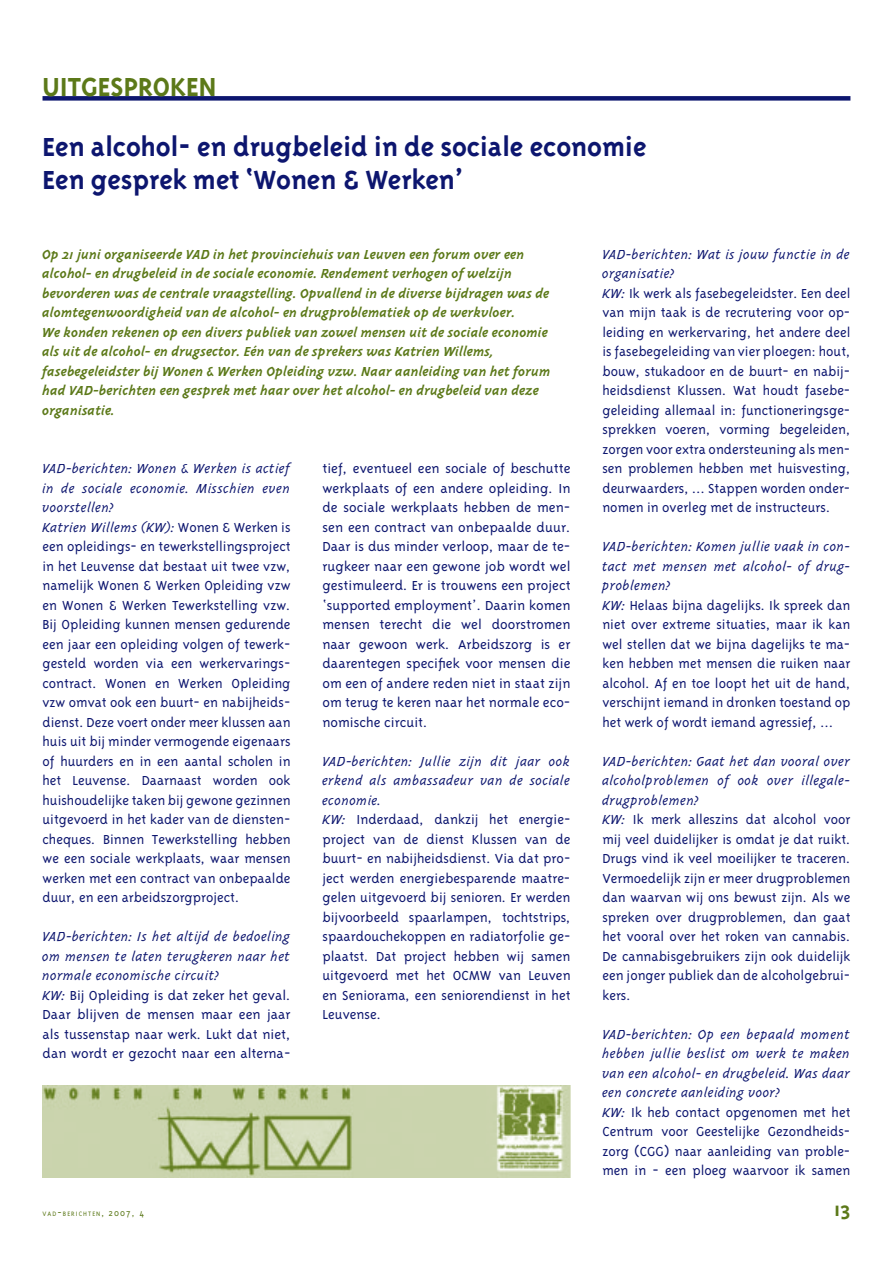
<style>
.page{position:relative;width:893px;height:1263px;background:#fff}
.page>*{position:absolute;margin:0;border:0;box-sizing:border-box;transform-origin:0 0}
.t1{font:700 30px/33px "Triplex";color:#0d166f}
.t2{font:700 30px "Triplex";color:#5c7919}
.t3{font:700 22.5px "Triplex";color:#5c7919}
.t4{font:300 15px/19.5px "Triplex";color:#0d166f}
.t5{font:300 15px/19.5px "Triplex";color:#0d166f;scale:1.06 1}
.t6{font:italic 700 15px/19.5px "Triplex";color:#5c7919}
.t7{font:300 15px/19.5px "Triplex";color:#0d166f;scale:1.04 1}
.t8{font:italic 300 15px/19.5px "Triplex";color:#0d166f}
.t9{font:300 7.35px "Triplex";letter-spacing:.145em;color:#5c7919}
.s1{font-style:italic}
.s2{font-style:normal}
.s3{font-size:10.5px}
</style>
<div class="page">
<img style="left:43px;top:1085px;width:527px;height:93px">
<div style="left:43px;top:96px;width:807px;height:5px;background:#0d166f"></div>
<h1 class="t2" style="left:43px;top:75px;width:175px">UITGESPROKEN</h1>
<h1 class="t1" style="left:43px;top:132px;width:606px">Een alcohol- en drugbeleid in de sociale economie<br>Een gesprek met ‘Wonen &amp; Werken’</h1>
<p class="t6" style="left:43px;top:246px;width:510px">Op 21 juni organiseerde VAD in het provinciehuis van Leuven een forum over een alcohol- en drugbeleid in de sociale economie. Rendement verhogen of welzijn bevorderen was de centrale vraagstelling. Opvallend in de diverse bijdragen was de alomtegenwoordigheid van de alcohol- en drugproblematiek op de werkvloer.<br>We konden rekenen op een divers publiek van zowel mensen uit de sociale economie als uit de alcohol- en drugsector. Eén van de sprekers was Katrien Willems, fasebegeleidster bij Wonen &amp; Werken Opleiding vzw. Naar aanleiding van het forum had VAD-berichten een gesprek met haar over het alcohol- en drugbeleid van deze organisatie.</p>
<p class="t4" style="left:43px;top:460px;width:250px"><span class="s1">VAD-berichten: Wonen &amp; Werken is actief in de sociale economie. Misschien even voorstellen?<br>Katrien Willems (KW):</span> Wonen &amp; Werken is een opleidings- en tewerkstellingsproject in het Leuvense dat bestaat uit twee vzw, namelijk Wonen &amp; Werken Opleiding vzw en Wonen &amp; Werken Tewerkstelling vzw.<br>Bij Opleiding kunnen mensen gedurende een jaar een opleiding volgen of tewerk&shy;gesteld worden via een werkervarings&shy;contract. Wonen en Werken Opleiding vzw omvat ook een buurt- en nabijheids&shy;dienst. Deze voert onder meer klussen aan huis uit bij minder vermogende eigenaars of huurders en in een aantal scholen in het Leuvense. Daarnaast worden ook huishoudelijke taken bij gewone gezinnen uitgevoerd in het kader van de diensten&shy;cheques. Binnen Tewerkstelling hebben we een sociale werkplaats, waar mensen werken met een contract van onbepaalde duur, en een arbeidszorgproject.</p>
<p class="t5" style="left:43px;top:928px;width:236px"><span class="s1">VAD-berichten: Is het altijd de bedoeling om mensen te laten terugkeren naar het normale economische circuit?<br>KW:</span> Bij Opleiding is dat zeker het geval.<br>Daar blijven de mensen maar een jaar als tussenstap naar werk. Lukt dat niet, dan wordt er gezocht naar een alterna-</p>
<p class="t5" style="left:322px;top:460px;width:236px;text-align:justify">tief, eventueel een sociale of beschutte werkplaats of een andere opleiding. In de sociale werkplaats hebben de men&shy;sen een contract van onbepaalde duur.<br>Daar is dus minder verloop, maar de te&shy;rugkeer naar een gewone job wordt wel gestimuleerd. Er is trouwens een project ‘supported employment’. Daarin komen mensen terecht die wel doorstromen naar gewoon werk. Arbeidszorg is er daarentegen specifiek voor mensen die om een of andere reden niet in staat zijn om terug te keren naar het normale eco&shy;nomische circuit.</p>
<p class="t7" style="left:322px;top:752px;width:240px"><span class="s1">VAD-berichten: Jullie zijn dit jaar ook erkend als ambassadeur van de sociale economie.<br>KW:</span> Inderdaad, dankzij het energie&shy;project van de dienst Klussen van de buurt- en nabijheidsdienst. Via dat pro&shy;ject werden energiebesparende maatre&shy;gelen uitgevoerd bij senioren. Er werden bijvoorbeeld spaarlampen, tochtstrips, spaardouchekoppen en radiatorfolie ge&shy;plaatst. Dat project hebben wij samen uitgevoerd met het OCMW van Leuven en Seniorama, een seniorendienst in het Leuvense.</p>
<p class="t4" style="left:602px;top:245px;width:250px"><span class="s1">VAD-berichten: Wat is jouw functie in de organisatie?<br>KW:</span> Ik werk als fasebegeleidster. Een deel van mijn taak is de recrutering voor op&shy;leiding en werkervaring, het andere deel is fasebegeleiding van vier ploegen: hout, bouw, stukadoor en de buurt- en nabij&shy;heidsdienst Klussen. Wat houdt fasebe&shy;geleiding allemaal in: functioneringsge&shy;sprekken voeren, vorming begeleiden, zorgen voor extra ondersteuning als men&shy;sen problemen hebben met huisvesting, deurwaarders, … Stappen worden onder&shy;nomen in overleg met de instructeurs.</p>
<p class="t4" style="left:602px;top:538px;width:250px"><span class="s1">VAD-berichten: Komen jullie vaak in con&shy;tact met mensen met alcohol- of drug&shy;problemen?<br>KW:</span> Helaas bijna dagelijks. Ik spreek dan niet over extreme situaties, maar ik kan wel stellen dat we bijna dagelijks te ma&shy;ken hebben met mensen die ruiken naar alcohol. Af en toe loopt het uit de hand, verschijnt iemand in dronken toestand op het werk of wordt iemand agressief, …</p>
<p class="t4" style="left:602px;top:752px;width:250px"><span class="s1">VAD-berichten: Gaat het dan vooral over alcoholproblemen of ook over illegale&shy;drugproblemen?<br>KW:</span> Ik merk alleszins dat alcohol voor mij veel duidelijker is omdat je dat ruikt.<br>Drugs vind ik veel moeilijker te traceren.<br>Vermoedelijk zijn er meer drugproblemen dan waarvan wij ons bewust zijn. Als we spreken over drugproblemen, dan gaat het vooral over het roken van cannabis.<br>De cannabisgebruikers zijn ook duidelijk een jonger publiek dan de alcoholgebrui&shy;kers.</p>
<p class="t8" style="left:602px;top:1026px;width:250px">VAD-berichten: Op een bepaald moment hebben jullie beslist om werk te maken van een alcohol- en drugbeleid. Was daar een concrete aanleiding voor?<br>KW: <span class="s2">Ik heb contact opgenomen met het Centrum voor Geestelijke Gezondheids&shy;zorg (CGG) naar aanleiding van proble&shy;men in - een ploeg waarvoor ik samen</span></p>
<p class="t9" style="left:43px;top:1211px;width:103px">VAD<span class="s3">-</span>BERICHTEN<span class="s3">, 2007, 4</span></p>
<h2 class="t3" style="left:834px;top:1201px;width:18px">13</h2>
</div>
